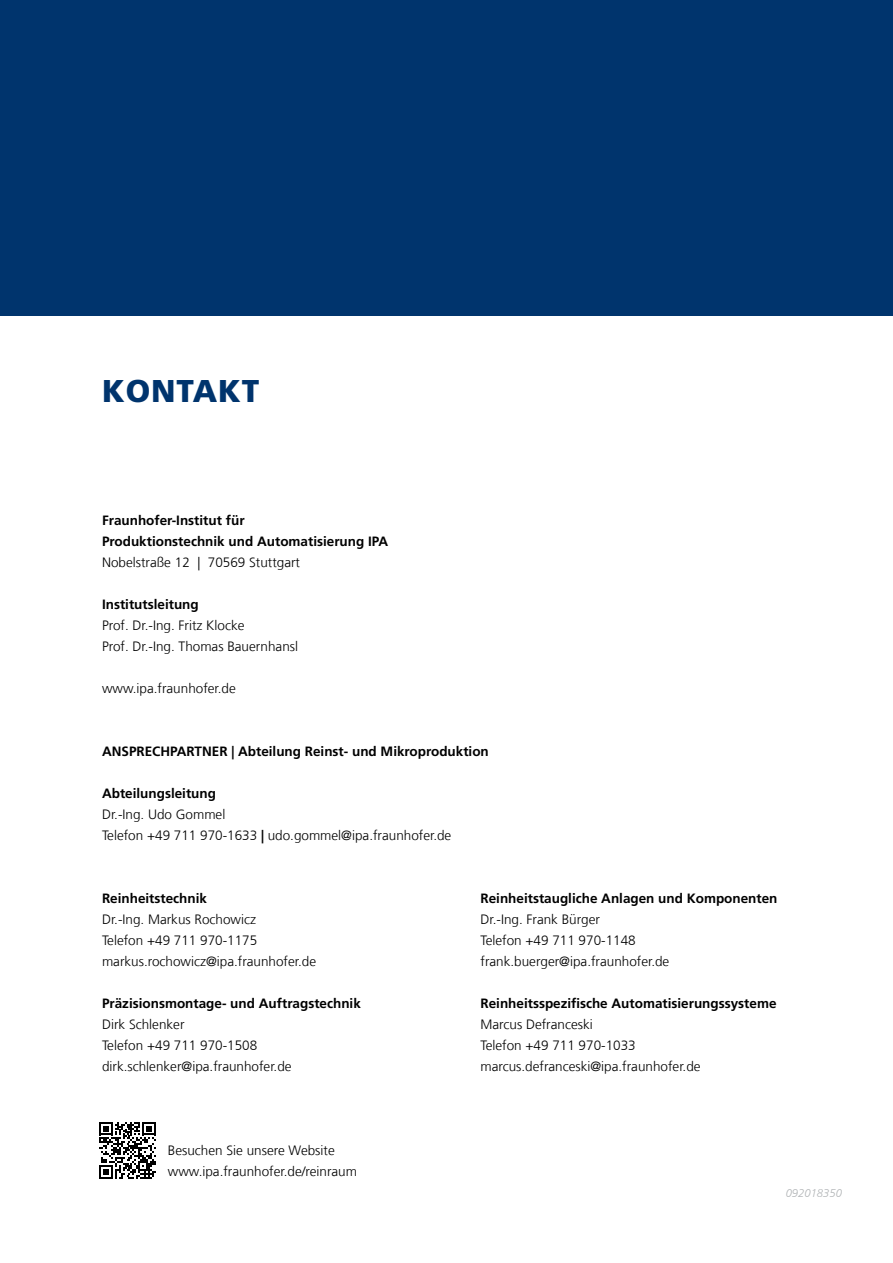
<style>
.page{position:relative;width:893px;height:1263px;background:#fff}
.page>*{position:absolute;margin:0;border:0;box-sizing:border-box;transform-origin:0 0}
._03_Standardüberschr{font:900 31.5px "Frutiger LT Com";letter-spacing:.03em;color:#00346d}
._06_Fließtext{font:300 13.5px/21px "Frutiger LT Com";color:#000}
._06_Fließtext-2{font:700 13.5px "Frutiger LT Com";color:#000}
._07_Zwischenüberschr{font:700 13.5px "Frutiger LT Com";color:#000}
._05_Marginalie_Bildu{font:italic 300 11.25px "Frutiger LT Com";color:#b1b4b6}
.s1{font-weight:700}
</style>
<div class="page">
<div style="left:0;top:0;width:893px;height:315px;background:#00346d"></div>
<svg style="left:99px;top:1122px;width:57px;height:57px"></svg>
<p class="_03_Standardüberschr" style="left:102px;top:372px;width:159px">KONTAKT</p>
<p class="_06_Fließtext-2" style="left:102px;top:512px;width:144px">Fraunhofer-Institut für</p>
<p class="_06_Fließtext-2" style="left:102px;top:533px;width:288px">Produktionstechnik und Automatisierung IPA</p>
<p class="_06_Fließtext" style="left:102px;top:552px;width:200px">Nobelstraße 12 | 70569 Stuttgart</p>
<p class="_06_Fließtext-2" style="left:102px;top:596px;width:98px">Institutsleitung</p>
<p class="_06_Fließtext" style="left:102px;top:615px;width:144px">Prof. Dr.-Ing. Fritz Klocke</p>
<p class="_06_Fließtext" style="left:102px;top:636px;width:198px">Prof. Dr.-Ing. Thomas Bauernhansl</p>
<p class="_06_Fließtext" style="left:102px;top:678px;width:135px">www.ipa.fraunhofer.de</p>
<p class="_07_Zwischenüberschr" style="left:102px;top:743px;width:388px">ANSPRECHPARTNER | Abteilung Reinst- und Mikroproduktion</p>
<p class="_06_Fließtext-2" style="left:102px;top:785px;width:116px">Abteilungsleitung</p>
<p class="_06_Fließtext" style="left:102px;top:804px;width:125px">Dr.-Ing. Udo Gommel</p>
<p class="_06_Fließtext" style="left:102px;top:825px;width:351px">Telefon +49 711 970-1633 <span class="s1">|</span> udo.gommel@ipa.fraunhofer.de</p>
<p class="_06_Fließtext-2" style="left:102px;top:890px;width:107px">Reinheitstechnik</p>
<p class="_06_Fließtext" style="left:102px;top:909px;width:156px">Dr.-Ing. Markus Rochowicz</p>
<p class="_06_Fließtext" style="left:102px;top:930px;width:157px">Telefon +49 711 970-1175</p>
<p class="_06_Fließtext" style="left:102px;top:951px;width:216px">markus.rochowicz@ipa.fraunhofer.de</p>
<p class="_06_Fließtext-2" style="left:102px;top:995px;width:260px">Präzisionsmontage- und Auftragstechnik</p>
<p class="_06_Fließtext" style="left:102px;top:1014px;width:84px">Dirk Schlenker</p>
<p class="_06_Fließtext" style="left:102px;top:1035px;width:157px">Telefon +49 711 970-1508</p>
<p class="_06_Fließtext" style="left:102px;top:1056px;width:191px">dirk.schlenker@ipa.fraunhofer.de</p>
<p class="_06_Fließtext-2" style="left:480px;top:890px;width:299px">Reinheitstaugliche Anlagen und Komponenten</p>
<p class="_06_Fließtext" style="left:480px;top:909px;width:121px">Dr.-Ing. Frank Bürger</p>
<p class="_06_Fließtext" style="left:480px;top:930px;width:157px">Telefon +49 711 970-1148</p>
<p class="_06_Fließtext" style="left:480px;top:951px;width:190px">frank.buerger@ipa.fraunhofer.de</p>
<p class="_06_Fließtext-2" style="left:480px;top:995px;width:298px">Reinheitsspezifische Automatisierungssysteme</p>
<p class="_06_Fließtext" style="left:480px;top:1014px;width:114px">Marcus Defranceski</p>
<p class="_06_Fließtext" style="left:480px;top:1035px;width:157px">Telefon +49 711 970-1033</p>
<p class="_06_Fließtext" style="left:480px;top:1056px;width:222px">marcus.defranceski@ipa.fraunhofer.de</p>
<p class="_06_Fließtext" style="left:168px;top:1140px;width:191px">Besuchen Sie unsere Website www.ipa.fraunhofer.de/reinraum</p>
<p class="_05_Marginalie_Bildu" style="left:786px;top:1186px;width:58px">092018350</p>
</div>
